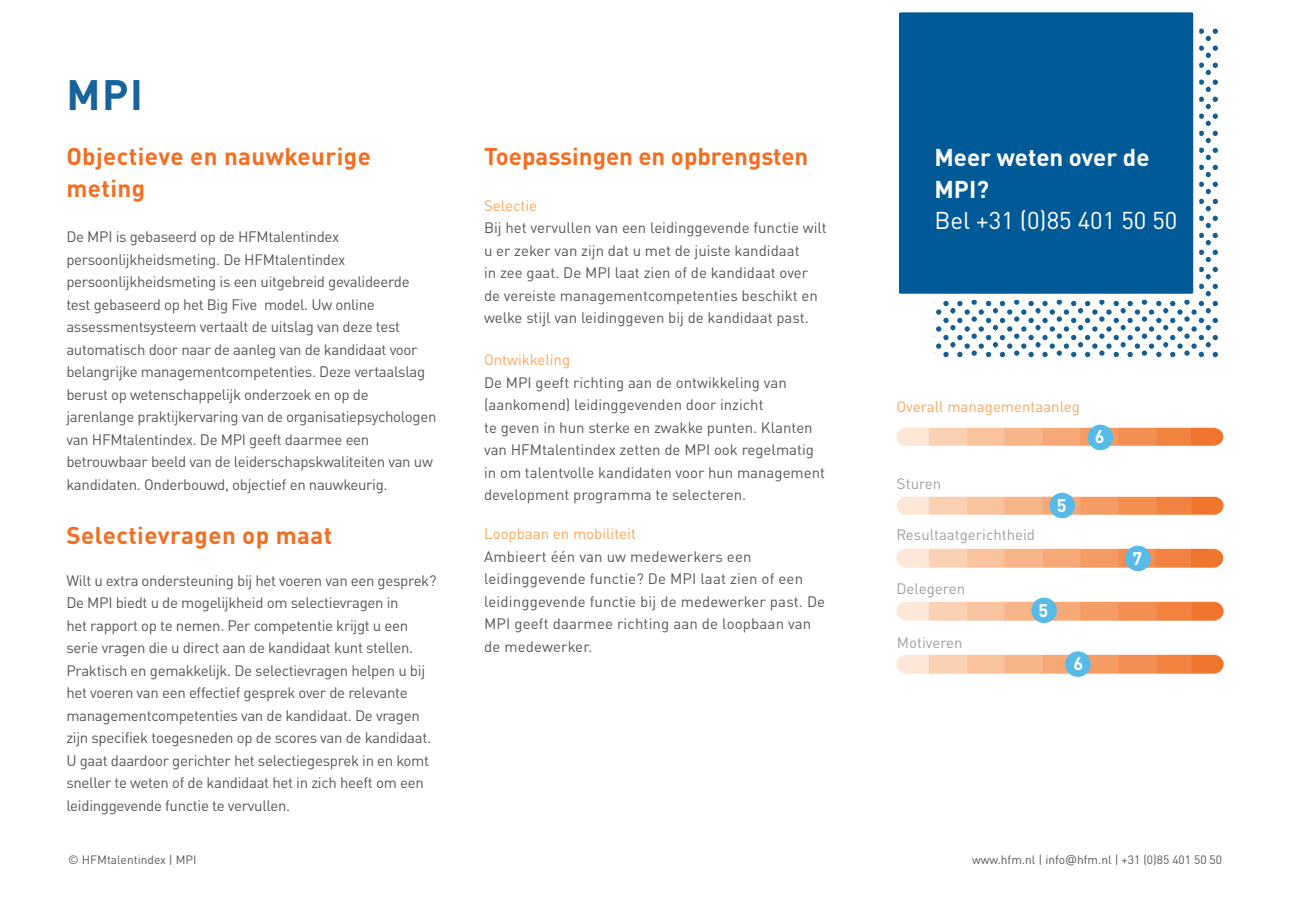
<style>
.page{position:relative;width:1289px;height:919px;background:#fff}
.page>*{position:absolute;margin:0;border:0;box-sizing:border-box;transform-origin:0 0}
.t1{font:700 42px "DINOT";color:#16639d}
.t2{font:700 24px/31.5px "DINOT";letter-spacing:.02em;color:#f36e21}
.t3{font:700 24px "DINOT";color:#f36e21}
.t4{font:700 24px/31.5px "DINOT";color:#fff}
.t5{font:24px "DINOT";color:#fff}
.t6{font:700 18px "DINOT";color:#fff}
.t7{font:15px/22.5px "DINOT";letter-spacing:-.02em;color:#57585a}
.t8{font:15px/22.5px "DINOT";color:#57585a}
.t9{font:15px/22.5px "DINOT";letter-spacing:.01em;color:#57585a}
.t10{font:15px "DINOT";color:#f9a75d}
.t11{font:15px "DINOT";color:#9da1a2}
.t12{font:12px "DINOT";color:#57585a}
.s1{font-family:"Verdana"}
</style>
<div class="page">
<img style="left:896px;top:601px;width:328px;height:20px">
<img style="left:896px;top:654px;width:328px;height:20px">
<img style="left:896px;top:549px;width:328px;height:19px">
<img style="left:896px;top:496px;width:328px;height:20px">
<svg style="left:934px;top:28px;width:284px;height:330px"></svg>
<div style="left:899px;top:12px;width:300px;height:288px;background:#005a97"></div>
<img style="left:896px;top:427px;width:328px;height:20px">
<div style="left:1087px;top:424px;width:26px;height:26px;background:#58bae6;border-radius:50%"></div>
<div style="left:1049px;top:492px;width:25px;height:26px;background:#58bae6;border-radius:50%"></div>
<div style="left:1125px;top:545px;width:25px;height:26px;background:#58bae6;border-radius:50%"></div>
<div style="left:1031px;top:597px;width:25px;height:26px;background:#58bae6;border-radius:50%"></div>
<div style="left:1065px;top:651px;width:25px;height:25px;background:#58bae6;border-radius:50%"></div>
<h1 class="t1" style="left:66px;top:67px;width:78px">MPI</h1>
<h2 class="t2" style="left:66px;top:140px;width:306px">Objectieve en nauwkeurige meting</h2>
<p class="t7" style="left:66px;top:225px;width:371px">De MPI is gebaseerd op de HFMtalentindex persoonlijkheidsmeting. De HFMtalentindex persoonlijkheidsmeting is een uitgebreid gevalideerde test gebaseerd op het Big Five model. Uw online assessmentsysteem vertaalt de uitslag van deze test automatisch door naar de aanleg van de kandidaat voor belangrijke managementcompetenties. Deze vertaalslag berust op wetenschappelijk onderzoek en op de jarenlange praktijkervaring van de organisatiepsychologen van HFMtalentindex. De MPI geeft daarmee een betrouwbaar beeld van de leiderschapskwaliteiten van uw kandidaten. Onderbouwd, objectief en nauwkeurig.</p>
<h2 class="t2" style="left:66px;top:518px;width:267px">Selectievragen op maat</h2>
<p class="t7" style="left:66px;top:568px;width:371px">Wilt u extra ondersteuning bij het voeren van een gesprek?<br>De MPI biedt u de mogelijkheid om selectievragen in<br>het rapport op te nemen. Per competentie krijgt u een serie vragen die u direct aan de kandidaat kunt stellen.<br>Praktisch en gemakkelijk. De selectievragen helpen u bij het voeren van een effectief gesprek over de relevante managementcompetenties van de kandidaat. De vragen zijn specifiek toegesneden op de scores van de kandidaat.<br>U gaat daardoor gerichter het selectiegesprek in en komt sneller te weten of de kandidaat het in zich heeft om een leidinggevende functie te vervullen.</p>
<p class="t12" style="left:68px;top:852px;width:130px">© HFMtalentindex | MPI</p>
<h2 class="t3" style="left:484px;top:141px;width:326px">Toepassingen en opbrengsten</h2>
<p class="t10" style="left:484px;top:196px;width:55px">Selectie</p>
<p class="t8" style="left:484px;top:216px;width:344px">Bij het vervullen van een leidinggevende functie wilt u er zeker van zijn dat u met de juiste kandidaat<br>in zee gaat. De MPI laat zien of de kandidaat over de vereiste managementcompetenties beschikt en welke stijl van leidinggeven bij de kandidaat past.</p>
<p class="t10" style="left:484px;top:350px;width:87px">Ontwikkeling</p>
<p class="t8" style="left:484px;top:370px;width:342px">De MPI geeft richting aan de ontwikkeling van (aankomend) leidinggevenden door inzicht<br>te geven in hun sterke en zwakke punten. Klanten van HFMtalentindex zetten de MPI ook regelmatig in om talentvolle kandidaten voor hun management development programma te selecteren.</p>
<p class="t10" style="left:484px;top:524px;width:153px">Loopbaan en mobiliteit</p>
<p class="t9" style="left:484px;top:544px;width:342px">Ambieert één van uw medewerkers een leidinggevende functie? De MPI laat zien of een leidinggevende functie bij de medewerker past. De MPI geeft daarmee richting aan de loopbaan van de medewerker.</p>
<h2 class="t4" style="left:934px;top:141px;width:216px">Meer weten over de<br>MPI?</h2>
<h2 class="t5" style="left:934px;top:205px;width:244px">Bel +31 (0)85 401 50 50</h2>
<p class="t10" style="left:896px;top:397px;width:185px">Overall managementaanleg</p>
<p class="t11" style="left:896px;top:474px;width:46px">Sturen</p>
<p class="t11" style="left:896px;top:525px;width:140px">Resultaatgerichtheid</p>
<p class="t6" style="left:1056px;top:494px;width:11px">5</p>
<p class="t6" style="left:1094px;top:425px;width:11px">6</p>
<p class="t11" style="left:896px;top:579px;width:70px">Delegeren</p>
<p class="t11" style="left:896px;top:632px;width:67px">Motiveren</p>
<p class="t6" style="left:1038px;top:599px;width:11px">5</p>
<p class="t6" style="left:1073px;top:651px;width:11px">6</p>
<p class="t6" style="left:1132px;top:547px;width:11px">7</p>
<p class="t12" style="left:972px;top:852px;width:251px">www.hfm.nl | info<span class="s1">@</span>hfm.nl | +31 (0)85 401 50 50</p>
</div>
